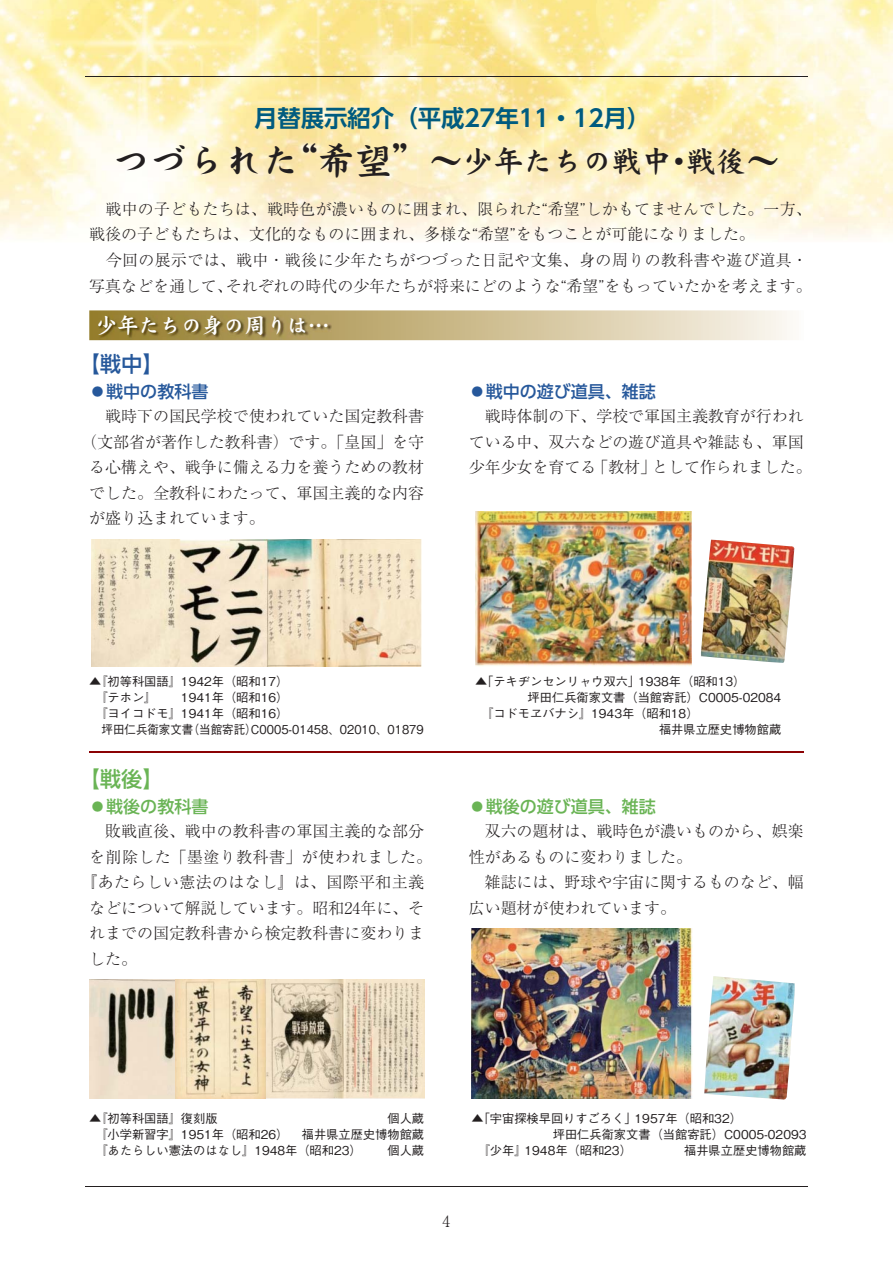
<style>
.page{position:relative;width:893px;height:1263px;background:#fff}
.page>*{position:absolute;margin:0;border:0;box-sizing:border-box;transform-origin:0 0}
.t1{font:29.7px "DF Kai Sho Std W9 90 pv RKSJ H";color:#231f20}
.t2{font:23.4px "UD Shin Go Pro De Bold 90 pv RKSJ H";color:#005b7f}
.t3{font:21.3px "DF Kai Sho Std W9 90 pv RKSJ H";color:#fff}
.t4{font:21.3px "UD Shin Go Pro Medium 90 pv RKSJ H";color:#26589b}
.t5{font:21.3px "UD Shin Go Pro Medium 90 pv RKSJ H";color:#6ab455}
.t6{font:16.95px "UD Shin Go Pro Medium 90 pv RKSJ H";color:#26589b}
.t7{font:16.95px "UD Shin Go Pro Medium 90 pv RKSJ H";color:#6ab455}
.t8{font:15.9px/25.5px "Ryumin Pr 6 Light 90 pv RKSJ H";color:#231f20}
.t9{font:15.9px "Ryumin Pr 6 Light 90 pv RKSJ H";letter-spacing:.03em;color:#231f20}
.t10{font:15.9px "Ryumin Pr 6 Light 90 pv RKSJ H";letter-spacing:.025em;color:#231f20}
.t11{font:15.45px "Ryumin Pr 6 Light 90 pv RKSJ H";color:#231f20}
.t12{font:12.15px/15.9px "Gothic BBB Pr 6 Medium 90 pv RKSJ H";color:#231f20}
.t13{font:12.15px "Gothic BBB Pr 6 Medium 90 pv RKSJ H";color:#231f20;scale:.94 1}
.s1{font-size:37.2px}
.s2{font-size:34.05px}
</style>
<div class="page">
<img style="left:0;top:0;width:893px;height:240px">
<svg style="left:89px;top:310px;width:701px;height:30px;background:#d3c59e"></svg>
<img style="left:98px;top:316px;width:234px;height:23px">
<img style="left:92px;top:539px;width:329px;height:127px">
<img style="left:701px;top:540px;width:93px;height:123px">
<img style="left:475px;top:512px;width:216px;height:154px">
<hr style="left:89px;top:751px;width:715px;height:1px;background:#8b0204">
<img style="left:89px;top:980px;width:85px;height:119px">
<img style="left:176px;top:980px;width:89px;height:119px">
<img style="left:267px;top:980px;width:157px;height:119px">
<img style="left:472px;top:929px;width:221px;height:170px">
<img style="left:704px;top:976px;width:91px;height:124px">
<hr style="left:85px;top:1186px;width:723px;height:1px;background:#231f20">
<hr style="left:85px;top:76px;width:723px;height:1px;background:#231f20">
<h2 class="t2" style="left:254px;top:109px;width:398px">月替展示紹介（平成27年11・12月）</h2>
<h1 class="t1" style="left:113px;top:149px;width:669px"><span class="s1">つづられた“希望”</span><span class="s2">～</span>少年たちの戦中・戦後<span class="s2">～</span></h1>
<p class="t8" style="left:89px;top:198px;width:724px">　戦中の子どもたちは、戦時色が濃いものに囲まれ、限られた“希望”しかもてませんでした。一方、戦後の子どもたちは、文化的なものに囲まれ、多様な“希望”をもつことが可能になりました。<br>　今回の展示では、戦中・戦後に少年たちがつづった日記や文集、身の周りの教科書や遊び道具・写真などを通して、それぞれの時代の少年たちが将来にどのような“希望”をもっていたかを考えます。</p>
<h3 class="t3" style="left:96px;top:317px;width:235px">少年たちの身の周りは…</h3>
<h3 class="t4" style="left:79px;top:356px;width:87px">【戦中】</h3>
<p class="t6" style="left:89px;top:385px;width:121px">●戦中の教科書</p>
<p class="t8" style="left:89px;top:406px;width:336px">　戦時下の国民学校で使われていた国定教科書</p>
<p class="t8" style="left:81px;top:431px;width:344px">（文部省が著作した教科書）です。「皇国」を守</p>
<p class="t8" style="left:89px;top:457px;width:336px">る心構えや、戦争に備える力を養うための教材</p>
<p class="t8" style="left:89px;top:482px;width:336px">でした。全教科にわたって、軍国主義的な内容</p>
<p class="t8" style="left:89px;top:508px;width:177px">が盛り込まれています。</p>
<p class="t6" style="left:469px;top:385px;width:189px">●戦中の遊び道具、雑誌</p>
<p class="t8" style="left:469px;top:406px;width:344px">　戦時体制の下、学校で軍国主義教育が行われている中、双六などの遊び道具や雑誌も、軍国少年少女を育てる「教材」として作られました。</p>
<p class="t12" style="left:89px;top:675px;width:201px">▲『初等科国語』1942年（昭和17）</p>
<p class="t12" style="left:95px;top:691px;width:194px">『テホン』　　　1941年（昭和16）</p>
<p class="t12" style="left:95px;top:707px;width:194px">『ヨイコドモ』1941年（昭和16）</p>
<p class="t13" style="left:102px;top:724px;width:344px">坪田仁兵衛家文書（当館寄託）C0005-01458、02010、01879</p>
<h3 class="t5" style="left:79px;top:771px;width:87px">【戦後】</h3>
<p class="t7" style="left:89px;top:800px;width:121px">●戦後の教科書</p>
<p class="t8" style="left:89px;top:821px;width:336px">　敗戦直後、戦中の教科書の軍国主義的な部分</p>
<p class="t9" style="left:89px;top:851px;width:344px">を削除した「墨塗り教科書」が使われました。</p>
<p class="t10" style="left:81px;top:876px;width:344px">『あたらしい憲法のはなし』は、国際平和主義</p>
<p class="t8" style="left:89px;top:897px;width:336px">などについて解説しています。昭和24年に、そ</p>
<p class="t8" style="left:89px;top:923px;width:336px">れまでの国定教科書から検定教科書に変わりま</p>
<p class="t8" style="left:89px;top:948px;width:49px">した。</p>
<p class="t12" style="left:475px;top:675px;width:272px">▲「テキヂンセンリャウ双六」1938年（昭和13）</p>
<p class="t12" style="left:528px;top:691px;width:255px">坪田仁兵衛家文書（当館寄託）C0005-02084</p>
<p class="t12" style="left:481px;top:707px;width:219px">『コドモヱバナシ』1943年（昭和18）</p>
<p class="t12" style="left:659px;top:723px;width:124px">福井県立歴史博物館蔵</p>
<p class="t7" style="left:469px;top:800px;width:189px">●戦後の遊び道具、雑誌</p>
<p class="t8" style="left:469px;top:821px;width:336px">　双六の題材は、戦時色が濃いものから、娯楽性があるものに変わりました。<br>　雑誌には、野球や宇宙に関するものなど、幅広い題材が使われています。</p>
<p class="t12" style="left:89px;top:1112px;width:130px">▲『初等科国語』復刻版</p>
<p class="t12" style="left:387px;top:1112px;width:38px">個人蔵</p>
<p class="t12" style="left:95px;top:1128px;width:194px">『小学新習字』1951年（昭和26）</p>
<p class="t12" style="left:95px;top:1128px;width:330px;text-indent:206px">福井県立歴史博物館蔵『あたらしい憲法のはなし』1948年（昭和23）</p>
<p class="t12" style="left:387px;top:1144px;width:38px">個人蔵</p>
<p class="t12" style="left:472px;top:1112px;width:272px">▲「宇宙探検早回りすごろく」1957年（昭和32）</p>
<p class="t12" style="left:553px;top:1128px;width:255px">坪田仁兵衛家文書（当館寄託）C0005-02093</p>
<p class="t12" style="left:478px;top:1144px;width:156px">『少年』1948年（昭和23）</p>
<p class="t12" style="left:684px;top:1144px;width:124px">福井県立歴史博物館蔵</p>
<p class="t11" style="left:443px;top:1215px;width:9px">4</p>
</div>
